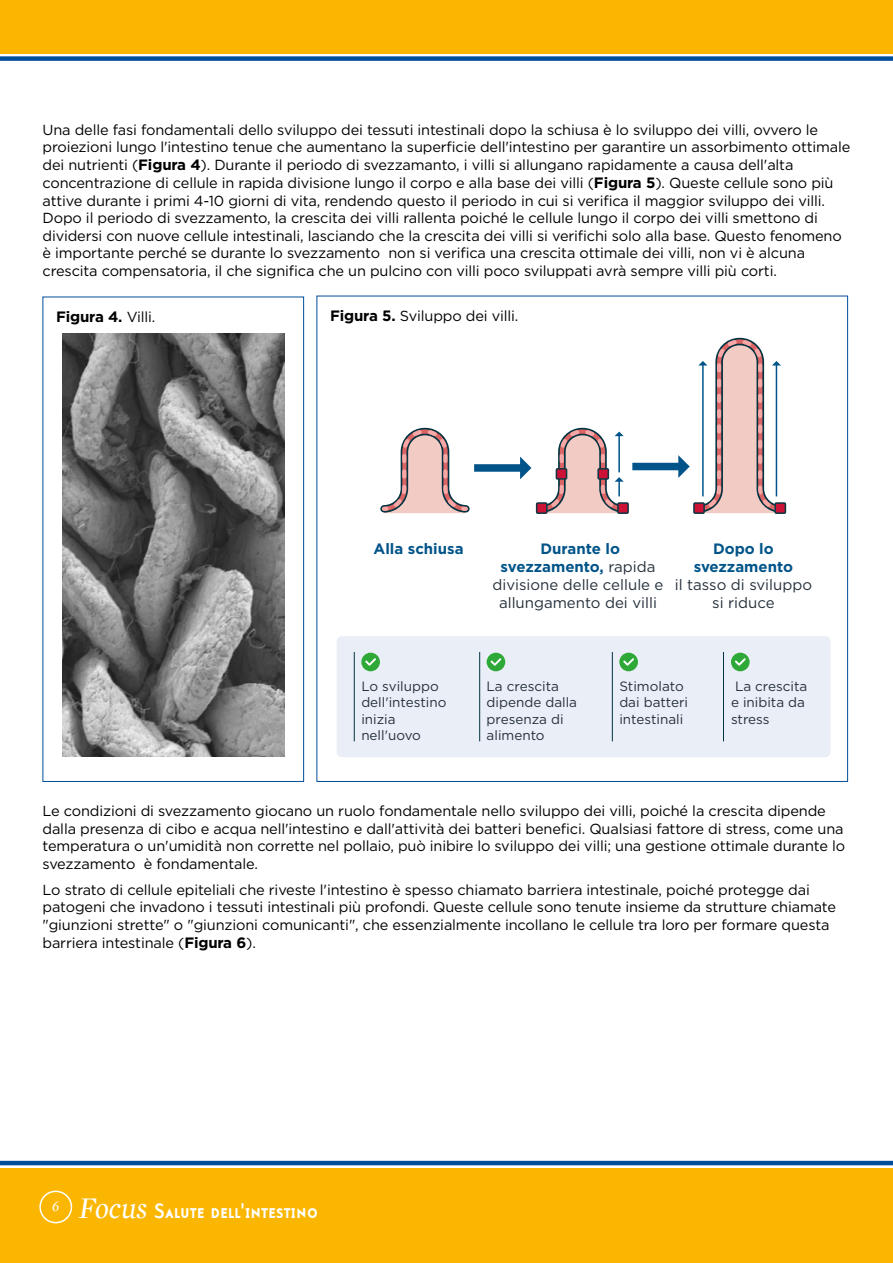
<style>
.page{position:relative;width:893px;height:1263px;background:#fff}
.page>*{position:absolute;margin:0;border:0;box-sizing:border-box;transform-origin:0 0}
.t1{font:22.5px "Mercury Bold Small Caps";color:#fff}
.t2{font:15px/18px "Gotham";color:#25303b;text-align:center}
.t3{font:700 15px/18px "Gotham";color:#005489;text-align:center}
.t4{font:700 15px "Gotham";letter-spacing:-.01em;color:#000}
.t5{font:14.55px/17.5px "Gotham";letter-spacing:-.01em;color:#000}
.t6{font:13.5px/16.2px "Gotham";color:#25303b}
.s1{font-weight:700;font-size:15px}
.s2{font-weight:400;font-size:14.55px}
.s3{font-weight:700;color:#005489}
.s4{font-family:"Mercury Display";font-style:italic;font-size:30.45px}
</style>
<div class="page">
<div style="left:0;top:1168px;width:893px;height:95px;background:#fab600"></div>
<div style="left:0;top:0;width:893px;height:54px;background:#fab600"></div>
<div style="left:39px;top:1190px;width:33px;height:33px;border:2px solid #fff;border-radius:50%"></div>
<hr style="left:0;top:1161px;width:893px;height:4px;background:#004e9b">
<div style="left:0;top:56px;width:893px;height:5px;background:#004e9b"></div>
<img style="left:62px;top:333px;width:222px;height:423px">
<div style="left:43px;top:297px;width:261px;height:485px;border:1px solid #004e9b"></div>
<svg style="left:380px;top:427px;width:90px;height:87px"></svg>
<div style="left:474px;top:464px;width:48px;height:8px;background:#005489"></div>
<div style="left:632px;top:463px;width:48px;height:7px;background:#005489"></div>
<div style="left:337px;top:636px;width:494px;height:121px;background:#eaeef6;border-radius:5px"></div>
<div style="left:361px;top:653px;width:19px;height:18px;background:#2ea836;border-radius:50%"></div>
<svg style="left:365px;top:658px;width:11px;height:8px"></svg>
<hr style="left:354px;top:652px;width:1px;height:89px;background:#003341">
<div style="left:487px;top:653px;width:18px;height:18px;background:#2ea836;border-radius:50%"></div>
<svg style="left:490px;top:658px;width:11px;height:8px"></svg>
<hr style="left:479px;top:652px;width:1px;height:89px;background:#003341">
<div style="left:619px;top:653px;width:19px;height:18px;background:#2ea836;border-radius:50%"></div>
<svg style="left:623px;top:658px;width:11px;height:8px"></svg>
<hr style="left:612px;top:652px;width:1px;height:89px;background:#003341">
<div style="left:731px;top:653px;width:19px;height:18px;background:#2ea836;border-radius:50%"></div>
<svg style="left:735px;top:658px;width:11px;height:8px"></svg>
<hr style="left:723px;top:652px;width:1px;height:89px;background:#003341">
<svg style="left:678px;top:337px;width:109px;height:177px"></svg>
<svg style="left:520px;top:427px;width:109px;height:87px"></svg>
<p class="t5" style="left:43px;top:121px;width:809px">Una delle fasi fondamentali dello sviluppo dei tessuti intestinali dopo la schiusa è lo sviluppo dei villi, ovvero le proiezioni lungo l'intestino tenue che aumentano la superficie dell'intestino per garantire un assorbimento ottimale dei nutrienti (<span class="s1">Figura 4</span>). Durante il periodo di svezzamanto, i villi si allungano rapidamente a causa dell'alta concentrazione di cellule in rapida divisione lungo il corpo e alla base dei villi (<span class="s1">Figura 5</span>). Queste cellule sono più attive durante i primi 4-10 giorni di vita, rendendo questo il periodo in cui si verifica il maggior sviluppo dei villi.<br>Dopo il periodo di svezzamento, la crescita dei villi rallenta poiché le cellule lungo il corpo dei villi smettono di dividersi con nuove cellule intestinali, lasciando che la crescita dei villi si verifichi solo alla base. Questo fenomeno è importante perché se durante lo svezzamento non si verifica una crescita ottimale dei villi, non vi è alcuna crescita compensatoria, il che significa che un pulcino con villi poco sviluppati avrà sempre villi più corti.</p>
<p class="t4" style="left:56px;top:307px;width:101px">Figura 4. <span class="s2">Villi.</span></p>
<p class="t5" style="left:330px;top:307px;width:190px"><span class="s1">Figura 5.</span> Sviluppo dei villi.</p>
<p class="t3" style="left:374px;top:540px;width:92px">Alla schiusa</p>
<p class="t2" style="left:492px;top:539px;width:173px"><span class="s3">Durante lo svezzamento,</span> rapida divisione delle cellule e allungamento dei villi</p>
<p class="t3" style="left:694px;top:540px;width:101px">Dopo lo svezzamento</p>
<p class="t2" style="left:675px;top:575px;width:139px">il tasso di sviluppo si riduce</p>
<p class="t6" style="left:361px;top:678px;width:87px">Lo sviluppo dell'intestino inizia nell'uovo</p>
<p class="t6" style="left:487px;top:678px;width:92px">La crescita dipende dalla presenza di alimento</p>
<p class="t6" style="left:619px;top:678px;width:70px">Stimolato dai batteri intestinali</p>
<p class="t6" style="left:731px;top:678px;width:78px;text-indent:4px">La crescita e inibita da stress</p>
<p class="t5" style="left:43px;top:802px;width:804px">Le condizioni di svezzamento giocano un ruolo fondamentale nello sviluppo dei villi, poiché la crescita dipende dalla presenza di cibo e acqua nell'intestino e dall'attività dei batteri benefici. Qualsiasi fattore di stress, come una temperatura o un'umidità non corrette nel pollaio, può inibire lo sviluppo dei villi; una gestione ottimale durante lo svezzamento è fondamentale.</p>
<p class="t5" style="left:43px;top:880px;width:795px">Lo strato di cellule epiteliali che riveste l'intestino è spesso chiamato barriera intestinale, poiché protegge dai patogeni che invadono i tessuti intestinali più profondi. Queste cellule sono tenute insieme da strutture chiamate "giunzioni strette" o "giunzioni comunicanti", che essenzialmente incollano le cellule tra loro per formare questa barriera intestinale (<span class="s1">Figura 6</span>).</p>
<h1 class="t1" style="left:52px;top:1198px;width:268px"><sup>6</sup> <span class="s4">Focus</span> Salute dell'intestino</h1>
</div>
